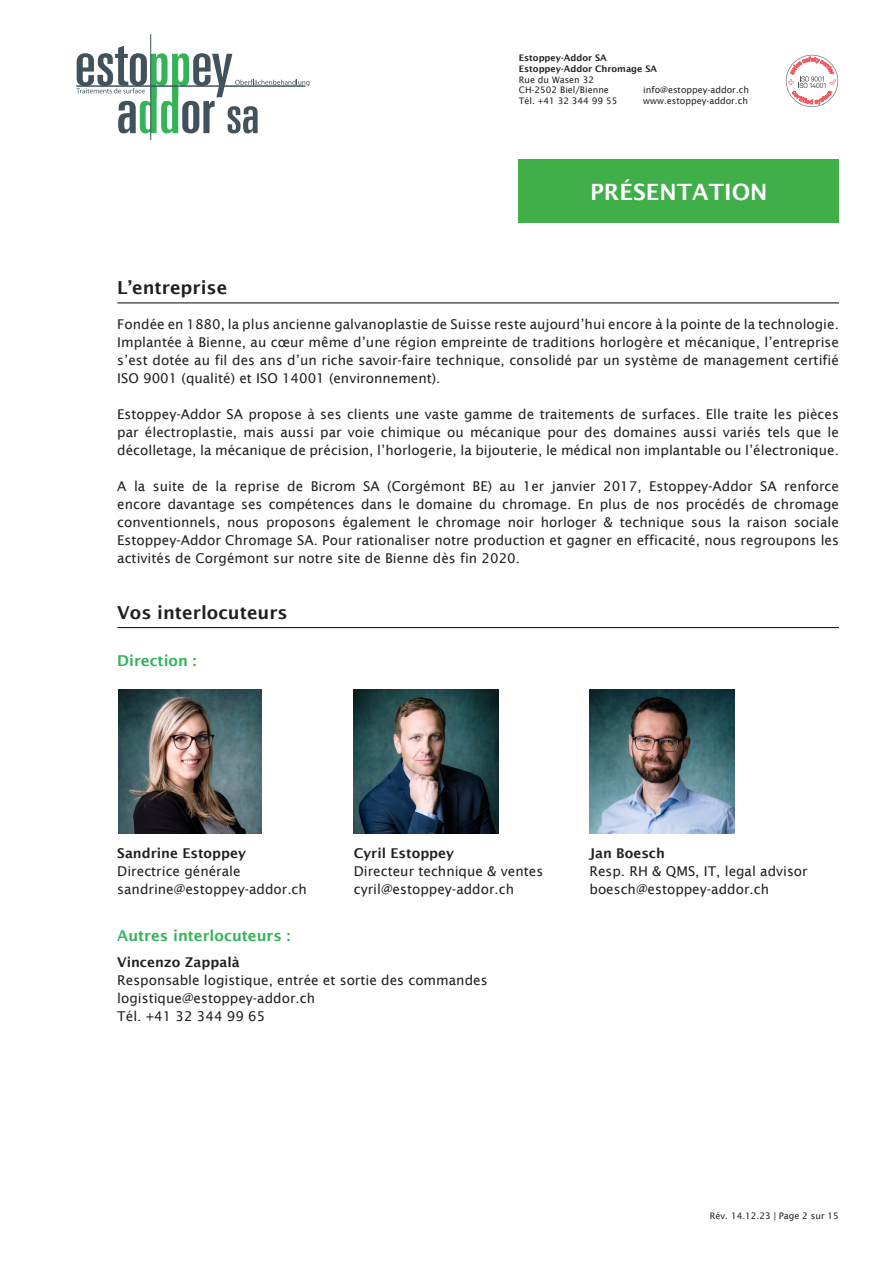
<style>
.page{position:relative;width:893px;height:1263px;background:#fff}
.page>*{position:absolute;margin:0;border:0;box-sizing:border-box;transform-origin:0 0}
.Page_-_Titre{font:600 22.5px "Lucida Sans";color:#fff}
.Traitement_-_titre{font:600 18px "Lucida Sans";color:#231f20}
.Traitement_-_détail{font:600 15px "Lucida Sans";color:#32b457}
.Traitement_-_détail-2{font:13.5px/18px "Lucida Sans";color:#231f20;text-align:justify}
.Traitement_-_détail-3{font:600 13.5px "Lucida Sans";color:#231f20}
.t1{font:9px/10.8px "Lucida Sans";color:#231f20}
.t2{font:600 9px/10.8px "Lucida Sans";color:#231f20}
</style>
<div class="page">
<svg style="left:786px;top:55px;width:52px;height:52px"></svg>
<hr style="left:150px;top:34px;width:1px;height:105px;background:#41525c">
<svg style="left:76px;top:46px;width:233px;height:87px"></svg>
<hr style="left:117px;top:302px;width:722px;height:1px;background:#231f20">
<hr style="left:117px;top:627px;width:722px;height:1px;background:#231f20">
<img style="left:118px;top:689px;width:144px;height:145px">
<img style="left:354px;top:689px;width:144px;height:145px">
<img style="left:589px;top:689px;width:145px;height:145px">
<div style="left:519px;top:159px;width:320px;height:64px;background:#40ae49"></div>
<p class="t2" style="left:519px;top:52px;width:140px">Estoppey-Addor SA<br>Estoppey-Addor Chromage SA</p>
<p class="t1" style="left:519px;top:74px;width:92px">Rue du Wasen 32<br>CH-2502 Biel/Bienne</p>
<p class="t1" style="left:643px;top:85px;width:107px">info@estoppey-addor.ch</p>
<p class="t1" style="left:519px;top:96px;width:100px">Tél. +41 32 344 99 55</p>
<p class="t1" style="left:643px;top:96px;width:106px">www.estoppey-addor.ch</p>
<p class="Page_-_Titre" style="left:590px;top:179px;width:179px">PRÉSENTATION</p>
<p class="Traitement_-_titre" style="left:117px;top:277px;width:112px">L’entreprise</p>
<p class="Traitement_-_détail-2" style="left:117px;top:315px;width:723px">Fondée en 1880, la plus ancienne galvanoplastie de Suisse reste aujourd’hui encore à la pointe de la technologie.<br>Implantée à Bienne, au cœur même d’une région empreinte de traditions horlogère et mécanique, l’entreprise s’est dotée au fil des ans d’un riche savoir-faire technique, consolidé par un système de management certifié ISO 9001 (qualité) et ISO 14001 (environnement).</p>
<p class="Traitement_-_détail-2" style="left:117px;top:405px;width:723px">Estoppey-Addor SA propose à ses clients une vaste gamme de traitements de surfaces. Elle traite les pièces par électroplastie, mais aussi par voie chimique ou mécanique pour des domaines aussi variés tels que le décolletage, la mécanique de précision, l’horlogerie, la bijouterie, le médical non implantable ou l’électronique.</p>
<p class="Traitement_-_détail-2" style="left:117px;top:477px;width:723px">A la suite de la reprise de Bicrom SA (Corgémont BE) au 1er janvier 2017, Estoppey-Addor SA renforce encore davantage ses compétences dans le domaine du chromage. En plus de nos procédés de chromage conventionnels, nous proposons également le chromage noir horloger &amp; technique sous la raison sociale Estoppey-Addor Chromage SA. Pour rationaliser notre production et gagner en efficacité, nous regroupons les activités de Corgémont sur notre site de Bienne dès fin 2020.</p>
<p class="Traitement_-_titre" style="left:117px;top:602px;width:172px">Vos interlocuteurs</p>
<p class="Traitement_-_détail" style="left:117px;top:652px;width:81px">Direction :</p>
<p class="Traitement_-_détail-3" style="left:117px;top:845px;width:130px">Sandrine Estoppey</p>
<p class="Traitement_-_détail-2" style="left:117px;top:862px;width:125px">Directrice générale</p>
<p class="Traitement_-_détail-2" style="left:117px;top:880px;width:191px">sandrine@estoppey-addor.ch</p>
<p class="Traitement_-_détail-3" style="left:354px;top:845px;width:102px">Cyril Estoppey</p>
<p class="Traitement_-_détail-2" style="left:354px;top:862px;width:191px">Directeur technique &amp; ventes</p>
<p class="Traitement_-_détail-2" style="left:354px;top:880px;width:162px">cyril@estoppey-addor.ch</p>
<p class="Traitement_-_détail" style="left:117px;top:927px;width:175px">Autres interlocuteurs :</p>
<p class="Traitement_-_détail-3" style="left:117px;top:954px;width:124px">Vincenzo Zappalà</p>
<p class="Traitement_-_détail-2" style="left:117px;top:971px;width:372px">Responsable logistique, entrée et sortie des commandes</p>
<p class="Traitement_-_détail-2" style="left:117px;top:989px;width:199px">logistique@estoppey-addor.ch</p>
<p class="Traitement_-_détail-2" style="left:117px;top:1007px;width:149px">Tél. +41 32 344 99 65</p>
<p class="Traitement_-_détail-3" style="left:589px;top:845px;width:77px">Jan Boesch</p>
<p class="Traitement_-_détail-2" style="left:589px;top:862px;width:220px">Resp. RH &amp; QMS, IT, legal advisor</p>
<p class="Traitement_-_détail-2" style="left:589px;top:880px;width:181px">boesch@estoppey-addor.ch</p>
<p class="t1" style="left:710px;top:1210px;width:130px">Rév. 14.12.23 | Page 2 sur 15</p>
</div>
